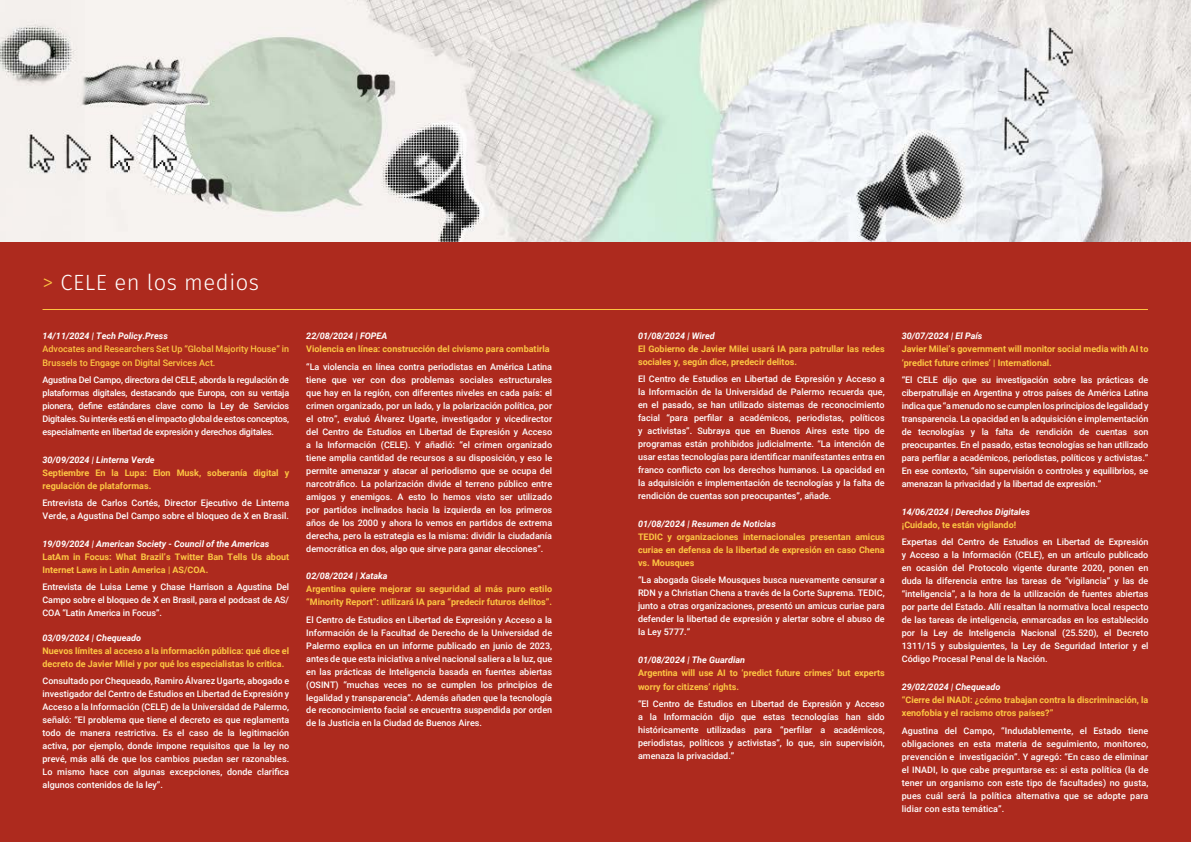
<style>
.page{position:relative;width:1191px;height:842px;background:#fff}
.page>*{position:absolute;margin:0;border:0;box-sizing:border-box;transform-origin:0 0}
.t1{font:300 22px "Fira Sans";letter-spacing:.025em;color:#fff}
.t2{font:500 9px/13px "Roboto";color:#fff;text-align:justify}
.t3{font:700 9px/13px "Roboto";color:#fdc643}
.t4{font:italic 700 9px "Roboto";color:#fff}
.t5{font:500 9px/13.5px "Roboto";color:#fdc643}
.s1{color:#fdc643}
</style>
<div class="page">
<img style="left:0;top:0;width:1191px;height:242px">
<div style="left:0;top:242px;width:1191px;height:600px;background:#ad2a1e"></div>
<hr style="left:43px;top:309px;width:1105px;height:1px;background:#fdc643">
<h1 class="t1" style="left:43px;top:267px;width:218px"><span class="s1">&gt;</span> CELE en los medios</h1>
<p class="t4" style="left:43px;top:330px;width:127px">14/11/2024 | Tech Policy.Press</p>
<p class="t5" style="left:43px;top:342px;width:248px">Advocates and Researchers Set Up “Global Majority House” in<br>Brussels to Engage on Digital Services Act.</p>
<p class="t2" style="left:43px;top:373px;width:248px">Agustina Del Campo, directora del CELE, aborda la regulación de plataformas digitales, destacando que Europa, con su ventaja pionera, define estándares clave como la Ley de Servicios Digitales. Su interés está en el impacto global de estos conceptos, especialmente en libertad de expresión y derechos digitales.</p>
<p class="t4" style="left:43px;top:453px;width:114px">30/09/2024 | Linterna Verde</p>
<p class="t3" style="left:43px;top:466px;width:248px">Septiembre En la Lupa: Elon Musk, soberanía digital y regulación de plataformas.</p>
<p class="t2" style="left:43px;top:496px;width:248px">Entrevista de Carlos Cortés, Director Ejecutivo de Linterna<br>Verde, a Agustina Del Campo sobre el bloqueo de X en Brasil.</p>
<p class="t4" style="left:43px;top:537px;width:228px">19/09/2024 | American Society - Council of the Americas</p>
<p class="t3" style="left:43px;top:550px;width:248px">LatAm in Focus: What Brazil’s Twitter Ban Tells Us about<br>Internet Laws in Latin America | AS/COA.</p>
<p class="t2" style="left:43px;top:580px;width:248px">Entrevista de Luisa Leme y Chase Harrison a Agustina Del Campo sobre el bloqueo de X en Brasil, para el podcast de AS/ COA “Latin America in Focus”.</p>
<p class="t4" style="left:43px;top:631px;width:100px">03/09/2024 | Chequeado</p>
<p class="t3" style="left:43px;top:643px;width:248px;line-height:13.5px">Nuevos límites al acceso a la información pública: qué dice el decreto de Javier Milei y por qué los especialistas lo critica.</p>
<p class="t2" style="left:43px;top:674px;width:248px">Consultado por Chequeado, Ramiro Álvarez Ugarte, abogado e investigador del Centro de Estudios en Libertad de Expresión y Acceso a la Información (CELE) de la Universidad de Palermo, señaló: “El problema que tiene el decreto es que reglamenta todo de manera restrictiva. Es el caso de la legitimación activa, por ejemplo, donde impone requisitos que la ley no prevé, más allá de que los cambios puedan ser razonables.<br>Lo mismo hace con algunas excepciones, donde clarifica algunos contenidos de la ley”.</p>
<p class="t4" style="left:306px;top:330px;width:83px">22/08/2024 | FOPEA</p>
<p class="t3" style="left:306px;top:342px;width:245px">Violencia en línea: construcción del civismo para combatirla</p>
<p class="t2" style="left:306px;top:360px;width:247px">“La violencia en línea contra periodistas en América Latina tiene que ver con dos problemas sociales estructurales que hay en la región, con diferentes niveles en cada país: el crimen organizado, por un lado, y la polarización política, por el otro”, evaluó Álvarez Ugarte, investigador y vicedirector del Centro de Estudios en Libertad de Expresión y Acceso a la Información (CELE). Y añadió: “el crimen organizado tiene amplia cantidad de recursos a su disposición, y eso le permite amenazar y atacar al periodismo que se ocupa del narcotráfico. La polarización divide el terreno público entre amigos y enemigos. A esto lo hemos visto ser utilizado por partidos inclinados hacia la izquierda en los primeros años de los 2000 y ahora lo vemos en partidos de extrema derecha, pero la estrategia es la misma: dividir la ciudadanía democrática en dos, algo que sirve para ganar elecciones”.</p>
<p class="t4" style="left:306px;top:570px;width:83px">02/08/2024 | Xataka</p>
<p class="t3" style="left:306px;top:582px;width:247px">Argentina quiere mejorar su seguridad al más puro estilo “Minority Report”: utilizará IA para “predecir futuros delitos”.</p>
<p class="t2" style="left:306px;top:612px;width:247px">El Centro de Estudios en Libertad de Expresión y Acceso a la Información de la Facultad de Derecho de la Universidad de Palermo explica en un informe publicado en junio de 2023, antes de que esta iniciativa a nivel nacional saliera a la luz, que en las prácticas de Inteligencia basada en fuentes abiertas (OSINT) “muchas veces no se cumplen los principios de legalidad y transparencia”. Además añaden que la tecnología de reconocimiento facial se encuentra suspendida por orden de la Justicia en la Ciudad de Buenos Aires.</p>
<p class="t4" style="left:638px;top:330px;width:78px">01/08/2024 | Wired</p>
<p class="t3" style="left:638px;top:342px;width:248px">El Gobierno de Javier Milei usará IA para patrullar las redes sociales y, según dice, predecir delitos.</p>
<p class="t2" style="left:638px;top:372px;width:248px">El Centro de Estudios en Libertad de Expresión y Acceso a la Información de la Universidad de Palermo recuerda que, en el pasado, se han utilizado sistemas de reconocimiento facial “para perfilar a académicos, periodistas, políticos y activistas”. Subraya que en Buenos Aires este tipo de programas están prohibidos judicialmente. “La intención de usar estas tecnologías para identificar manifestantes entra en franco conflicto con los derechos humanos. La opacidad en la adquisición e implementación de tecnologías y la falta de rendición de cuentas son preocupantes”, añade.</p>
<p class="t4" style="left:638px;top:518px;width:139px">01/08/2024 | Resumen de Noticias</p>
<p class="t3" style="left:638px;top:530px;width:248px;text-align:justify">TEDIC y organizaciones internacionales presentan amicus curiae en defensa de la libertad de expresión en caso Chena vs. Mousques</p>
<p class="t2" style="left:638px;top:573px;width:248px">“La abogada Gisele Mousques busca nuevamente censurar a RDN y a Christian Chena a través de la Corte Suprema. TEDIC, junto a otras organizaciones, presentó un amicus curiae para defender la libertad de expresión y alertar sobre el abuso de la Ley 5777.”</p>
<p class="t4" style="left:638px;top:653px;width:108px">01/08/2024 | The Guardian</p>
<p class="t3" style="left:638px;top:666px;width:248px;line-height:13.5px">Argentina will use AI to ‘predict future crimes’ but experts worry for citizens’ rights.</p>
<p class="t2" style="left:638px;top:697px;width:248px">“El Centro de Estudios en Libertad de Expresión y Acceso a la Información dijo que estas tecnologías han sido históricamente utilizadas para “perfilar a académicos, periodistas, políticos y activistas”, lo que, sin supervisión, amenaza la privacidad.”</p>
<p class="t4" style="left:901px;top:330px;width:82px">30/07/2024 | El País</p>
<p class="t3" style="left:901px;top:342px;width:248px;line-height:13.5px">Javier Milei’s government will monitor social media with AI to ‘predict future crimes’ | International.</p>
<p class="t2" style="left:901px;top:373px;width:248px">“El CELE dijo que su investigación sobre las prácticas de ciberpatrullaje en Argentina y otros países de América Latina indica que “a menudo no se cumplen los principios de legalidad y transparencia. La opacidad en la adquisición e implementación de tecnologías y la falta de rendición de cuentas son preocupantes. En el pasado, estas tecnologías se han utilizado para perfilar a académicos, periodistas, políticos y activistas.” En ese contexto, “sin supervisión o controles y equilibrios, se amenazan la privacidad y la libertad de expresión.”</p>
<p class="t4" style="left:901px;top:505px;width:130px">14/06/2024 | Derechos Digitales</p>
<p class="t3" style="left:901px;top:518px;width:116px">¡Cuidado, te están vigilando!</p>
<p class="t2" style="left:901px;top:535px;width:248px">Expertas del Centro de Estudios en Libertad de Expresión y Acceso a la Información (CELE), en un artículo publicado en ocasión del Protocolo vigente durante 2020, ponen en duda la diferencia entre las tareas de “vigilancia” y las de “inteligencia”, a la hora de la utilización de fuentes abiertas por parte del Estado. Allí resaltan la normativa local respecto de las tareas de inteligencia, enmarcadas en los establecido por la Ley de Inteligencia Nacional (25.520), el Decreto 1311/15 y subsiguientes, la Ley de Seguridad Interior y el Código Procesal Penal de la Nación.</p>
<p class="t4" style="left:901px;top:680px;width:100px">29/02/2024 | Chequeado</p>
<p class="t3" style="left:901px;top:693px;width:248px;line-height:13.5px">“Cierre del INADI: ¿cómo trabajan contra la discriminación, la xenofobia y el racismo otros países?”</p>
<p class="t2" style="left:901px;top:724px;width:248px">Agustina del Campo, “Indudablemente, el Estado tiene obligaciones en esta materia de seguimiento, monitoreo, prevención e investigación”. Y agregó: “En caso de eliminar el INADI, lo que cabe preguntarse es: si esta política (la de tener un organismo con este tipo de facultades) no gusta, pues cuál será la política alternativa que se adopte para lidiar con esta temática”.</p>
</div>
